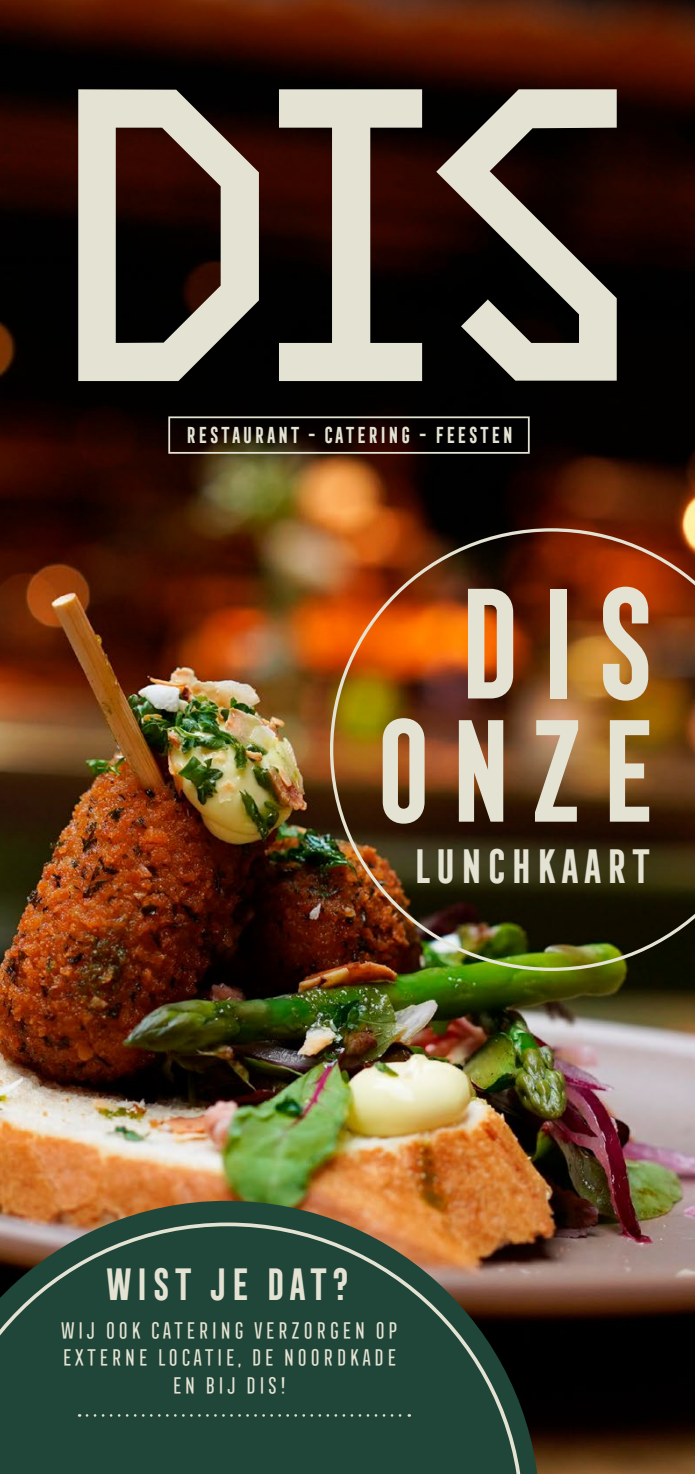
<style>
.page{position:relative;width:695px;height:1474px;background:#fff}
.page>*{position:absolute;margin:0;border:0;box-sizing:border-box;transform-origin:0 0}
.t1{font:700 144.2px "Frontage Condensed";color:#e4e3d3;scale:.95 1}
.t2{font:700 133.53px "Frontage Condensed";color:#e4e3d3;scale:.95 1}
.t3{font:700 44.27px "Frontage Condensed";letter-spacing:.02em;color:#e4e3d3;scale:.95 1}
.t4{font:700 41.48px "Frontage Condensed";letter-spacing:.015em;color:#e4e3d3;scale:.95 1}
.t5{font:22.57px/27.1px "Frontage Condensed";color:#e4e3d3;text-align:center}
.t6{font:700 21.18px "Frontage Condensed";letter-spacing:.02em;color:#e4e3d3;scale:.95 1}
</style>
<div class="page">
<img style="left:0;top:0;width:694px;height:1473px">
<img style="left:330px;top:528px;width:364px;height:443px">
<img style="left:0;top:1200px;width:539px;height:273px">
<svg style="left:0;top:1222px;width:523px;height:251px"></svg>
<svg style="left:87px;top:1413px;width:323px;height:3px"></svg>
<div style="left:168px;top:416px;width:361px;height:38px;border:2px solid #e4e3d3"></div>
<svg style="left:78px;top:89px;width:181px;height:292px"></svg>
<svg style="left:279px;top:89px;width:143px;height:292px"></svg>
<svg style="left:436px;top:89px;width:180px;height:291px"></svg>
<p class="t6" style="left:185px;top:423px;width:347px">RESTAURANT - CATERING - FEESTEN</p>
<h1 class="t1" style="left:446px;top:562px;width:226px">DIS</h1>
<h2 class="t2" style="left:363px;top:696px;width:310px">ONZE</h2>
<h3 class="t3" style="left:411px;top:841px;width:254px">LUNCHKAART</h3>
<h3 class="t4" style="left:103px;top:1261px;width:261px">WIST JE DAT?</h3>
<p class="t5" style="left:59px;top:1317px;width:341px">WIJ OOK CATERING VERZORGEN OP<br>EXTERNE LOCATIE, DE NOORDKADE<br>EN BIJ DIS!</p>
</div>
